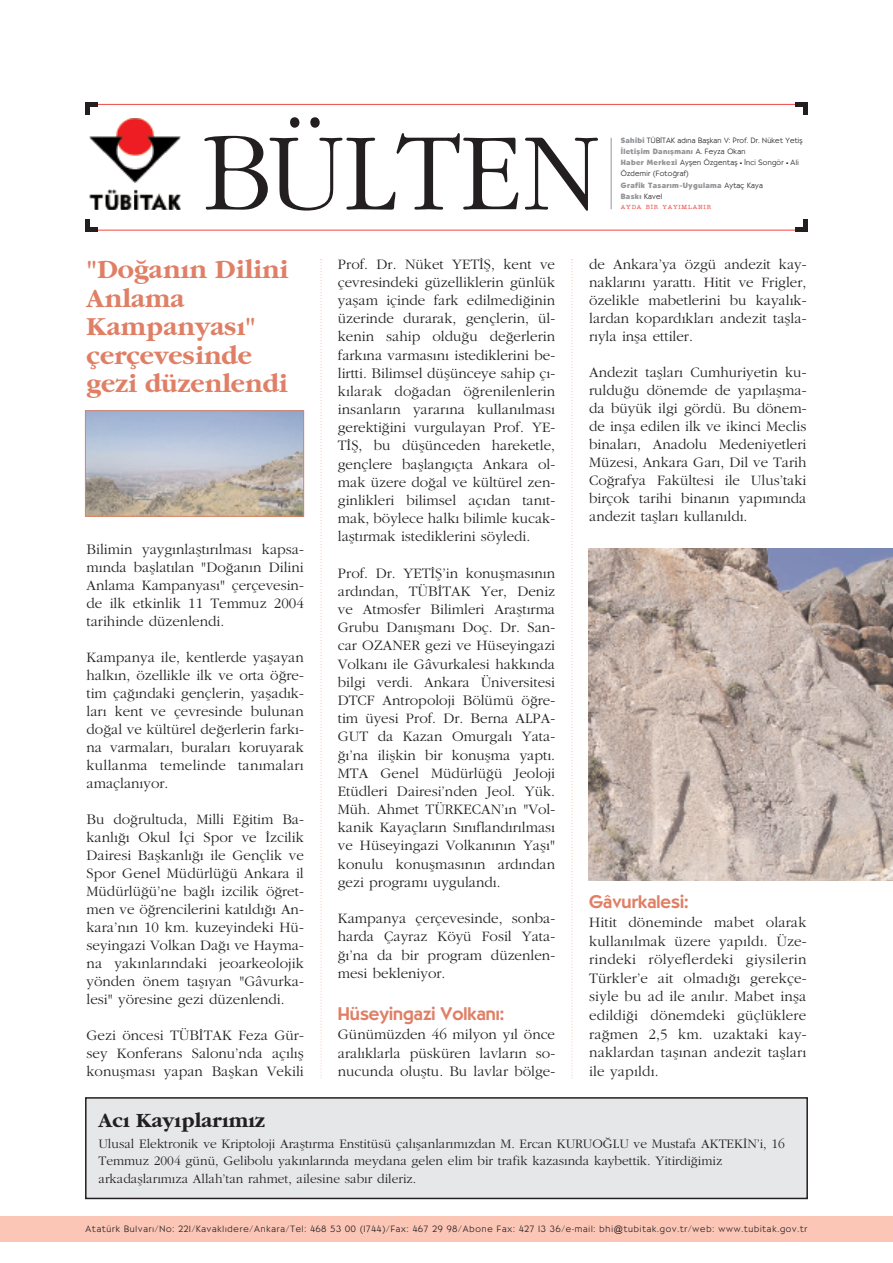
<style>
.page{position:relative;width:893px;height:1263px;background:#fff}
.page>*{position:absolute;margin:0;border:0;box-sizing:border-box;transform-origin:0 0}
.t1{font:300 114.75px "Garamond";color:#231f20;scale:.96 1}
.t2{font:700 27px/28.5px "Garamond";color:#df7f66}
.t3{font:700 21px "Garamond";color:#231f20}
.t4{font:500 18px "Bernhard";color:#df7f66}
.t5{font:300 15px/18.1px "Garamond";color:#231f20;text-align:justify}
.t6{font:300 13.5px/17.5px "Garamond";color:#231f20}
.t7{font:300 9px "Bernhard";letter-spacing:.095em;color:#231f20}
.t8{font:300 7.5px/11.2px "Bernhard";letter-spacing:.04em;color:#231f20}
.t9{font:500 6px "American Type Writer";letter-spacing:.13em;color:#ef4842}
.s1{font-weight:700;color:#939598}
.s2{font-weight:500;color:#939598}
.s3{font-family:"Arial";font-weight:400}
</style>
<div class="page">
<img style="left:90px;top:118px;width:90px;height:92px">
<hr style="left:85px;top:230px;width:722px;height:1px;background:#ef4842">
<hr style="left:85px;top:228px;width:13px;height:4px;background:#231f20">
<hr style="left:795px;top:228px;width:13px;height:4px;background:#231f20">
<hr style="left:85px;top:104px;width:722px;height:1px;background:#ef4842">
<hr style="left:85px;top:102px;width:13px;height:4px;background:#231f20">
<hr style="left:85px;top:102px;width:4px;height:13px;background:#231f20">
<hr style="left:85px;top:219px;width:4px;height:13px;background:#231f20">
<hr style="left:804px;top:102px;width:4px;height:13px;background:#231f20">
<hr style="left:804px;top:219px;width:4px;height:13px;background:#231f20">
<hr style="left:795px;top:102px;width:13px;height:4px;background:#231f20">
<hr style="left:611px;top:138px;width:1px;height:71px;background:#939598">
<div style="left:0;top:1216px;width:893px;height:26px;background:#fbc6b6"></div>
<svg style="left:321px;top:259px;width:1px;height:819px"></svg>
<svg style="left:572px;top:259px;width:1px;height:819px"></svg>
<div style="left:86px;top:1098px;width:721px;height:100px;background:#e6e7e9"></div>
<div style="left:85px;top:1097px;width:723px;height:102px;border:2px solid #231f20"></div>
<img style="left:588px;top:549px;width:305px;height:331px">
<img style="left:87px;top:412px;width:215px;height:103px">
<div style="left:85px;top:410px;width:219px;height:107px;border:1px solid #df7f66"></div>
<h1 class="t1" style="left:202px;top:102px;width:416px">BÜLTEN</h1>
<p class="t8" style="left:621px;top:134px;width:183px"><span class="s1">Sahibi</span> TÜB‹TAK ad›na Baflkan V: Prof. Dr. Nüket Yetifl <span class="s1">‹letiflim Dan›flman›</span> A. Feyza Okan<br><span class="s1">Haber Merkezi</span> Ayflen Özgentafl ■ ‹nci Songör ■ Ali Özdemir (Foto¤raf)<br><span class="s1">Grafik Tasar›m</span><span class="s2">-</span><span class="s1">Uygulama</span> Aytaç Kaya<br><span class="s1">Bask›</span> Kavel</p>
<p class="t9" style="left:621px;top:203px;width:92px">AYDA B‹R YAYIMLANIR</p>
<h2 class="t2" style="left:87px;top:255px;width:203px">"Do¤an›n Dilini<br>Anlama<br>Kampanyas›" çerçevesinde gezi düzenlendi</h2>
<p class="t5" style="left:87px;top:539px;width:219px">Bilimin yayg›nlaflt›r›lmas› kapsa&shy;m›nda bafllat›lan "Do¤an›n Dilini Anlama Kampanyas›" çerçevesin&shy;de ilk etkinlik 11 Temmuz 2004 tarihinde düzenlendi.</p>
<p class="t5" style="left:87px;top:647px;width:219px">Kampanya ile, kentlerde yaflayan halk›n, özellikle ilk ve orta ö¤re&shy;tim ça¤›ndaki gençlerin, yaflad›k&shy;lar› kent ve çevresinde bulunan do¤al ve kültürel de¤erlerin fark›- na varmalar›, buralar› koruyarak kullanma temelinde tan›malar› amaçlan›yor.</p>
<p class="t5" style="left:87px;top:809px;width:219px">Bu do¤rultuda, Milli E¤itim Ba&shy;kanl›¤› Okul ‹çi Spor ve ‹zcilik Dairesi Baflkanl›¤› ile Gençlik ve Spor Genel Müdürlü¤ü Ankara il Müdürlü¤ü’ne ba¤l› izcilik ö¤ret&shy;men ve ö¤rencilerini kat›ld›¤› An&shy;kara’n›n 10 km. kuzeyindeki Hü&shy;seyingazi Volkan Da¤› ve Hayma&shy;na yak›nlar›ndaki jeoarkeolojik yönden önem tafl›yan "Gâvurka&shy;lesi" yöresine gezi düzenlendi.</p>
<p class="t5" style="left:87px;top:1025px;width:219px">Gezi öncesi TÜB‹TAK Feza Gür&shy;sey Konferans Salonu’nda aç›l›fl konuflmas› yapan Baflkan Vekili</p>
<p class="t5" style="left:338px;top:254px;width:219px">Prof. Dr. Nüket YET‹fi, kent ve çevresindeki güzelliklerin günlük yaflam içinde fark edilmedi¤inin üzerinde durarak, gençlerin, ül&shy;kenin sahip oldu¤u de¤erlerin fark›na varmas›n› istediklerini be&shy;lirtti. Bilimsel düflünceye sahip ç›- k›larak do¤adan ö¤renilenlerin insanlar›n yarar›na kullan›lmas› gerekti¤ini vurgulayan Prof. YE-T‹fi, bu düflünceden hareketle, gençlere bafllang›çta Ankara ol&shy;mak üzere do¤al ve kültürel zen&shy;ginlikleri bilimsel aç›dan tan›t&shy;mak, böylece halk› bilimle kucak&shy;laflt›rmak istediklerini söyledi.</p>
<p class="t5" style="left:338px;top:563px;width:219px">Prof. Dr. YET‹fi’in konuflmas›n›n ard›ndan, TÜB‹TAK Yer, Deniz ve Atmosfer Bilimleri Araflt›rma Grubu Dan›flman› Doç. Dr. San&shy;car OZANER gezi ve Hüseyingazi Volkan› ile Gâvurkalesi hakk›nda bilgi verdi. Ankara Üniversitesi DTCF Antropoloji Bölümü ö¤re&shy;tim üyesi Prof. Dr. Berna ALPA-GUT da Kazan Omurgal› Yata-¤›’na iliflkin bir konuflma yapt›.<br>MTA Genel Müdürlü¤ü Jeoloji Etüdleri Dairesi’nden Jeol. Yük.<br>Müh. Ahmet TÜRKECAN’›n "Vol&shy;kanik Kayaçlar›n S›n›fland›r›lmas› ve Hüseyingazi Volkan›n›n Yafl›" konulu konuflmas›n›n ard›ndan gezi program› uyguland›.</p>
<p class="t5" style="left:338px;top:909px;width:219px">Kampanya çerçevesinde, sonba&shy;harda Çayraz Köyü Fosil Yata-¤›’na da bir program düzenlen&shy;mesi bekleniyor.</p>
<p class="t4" style="left:338px;top:1003px;width:168px">Hüseyingazi Volkan›:</p>
<p class="t5" style="left:338px;top:1025px;width:219px">Günümüzden 46 milyon y›l önce aral›klarla püsküren lavlar›n so&shy;nucunda olufltu. Bu lavlar bölge-</p>
<p class="t5" style="left:589px;top:254px;width:219px">de Ankara’ya özgü andezit kay&shy;naklar›n› yaratt›. Hitit ve Frigler, özelikle mabetlerini bu kayal›k&shy;lardan kopard›klar› andezit taflla&shy;r›yla infla ettiler.</p>
<p class="t5" style="left:589px;top:362px;width:219px">Andezit tafllar› Cumhuriyetin ku&shy;ruldu¤u dönemde de yap›laflma&shy;da büyük ilgi gördü. Bu dönem&shy;de infla edilen ilk ve ikinci Meclis binalar›, Anadolu Medeniyetleri Müzesi, Ankara Gar›, Dil ve Tarih Co¤rafya Fakültesi ile Ulus’taki birçok tarihi binan›n yap›m›nda andezit tafllar› kullan›ld›.</p>
<p class="t4" style="left:589px;top:891px;width:101px">Gâvurkalesi:</p>
<p class="t5" style="left:589px;top:912px;width:219px;line-height:18.6px">Hitit döneminde mabet olarak kullan›lmak üzere yap›ld›. Üze&shy;rindeki rölyeflerdeki giysilerin Türkler’e ait olmad›¤› gerekçe&shy;siyle bu ad ile an›l›r. Mabet infla edildi¤i dönemdeki güçlüklere ra¤men 2,5 km. uzaktaki kay&shy;naklardan tafl›nan andezit tafllar› ile yap›ld›.</p>
<h3 class="t3" style="left:99px;top:1108px;width:168px">Ac› Kay›plar›m›z</h3>
<p class="t6" style="left:99px;top:1134px;width:688px">Ulusal Elektronik ve Kriptoloji Araflt›rma Enstitüsü çal›flanlar›m›zdan M. Ercan KURUO⁄LU ve Mustafa AKTEK‹N’i, 16<br>Temmuz 2004 günü, Gelibolu yak›nlar›nda meydana gelen elim bir trafik kazas›nda kaybettik. Yitirdi¤imiz arkadafllar›m›za Allah’tan rahmet, ailesine sab›r dileriz.</p>
<p class="t7" style="left:86px;top:1223px;width:723px">Atatürk Bulvar›/No: 221/Kavakl›dere/Ankara/Tel: 468 53 00 (1744)/Fax: 467 29 98/Abone Fax: 427 13 36/e-mail: bhi<span class="s3">@</span>tubitak.gov.tr/web: www.tubitak.gov.tr</p>
</div>
